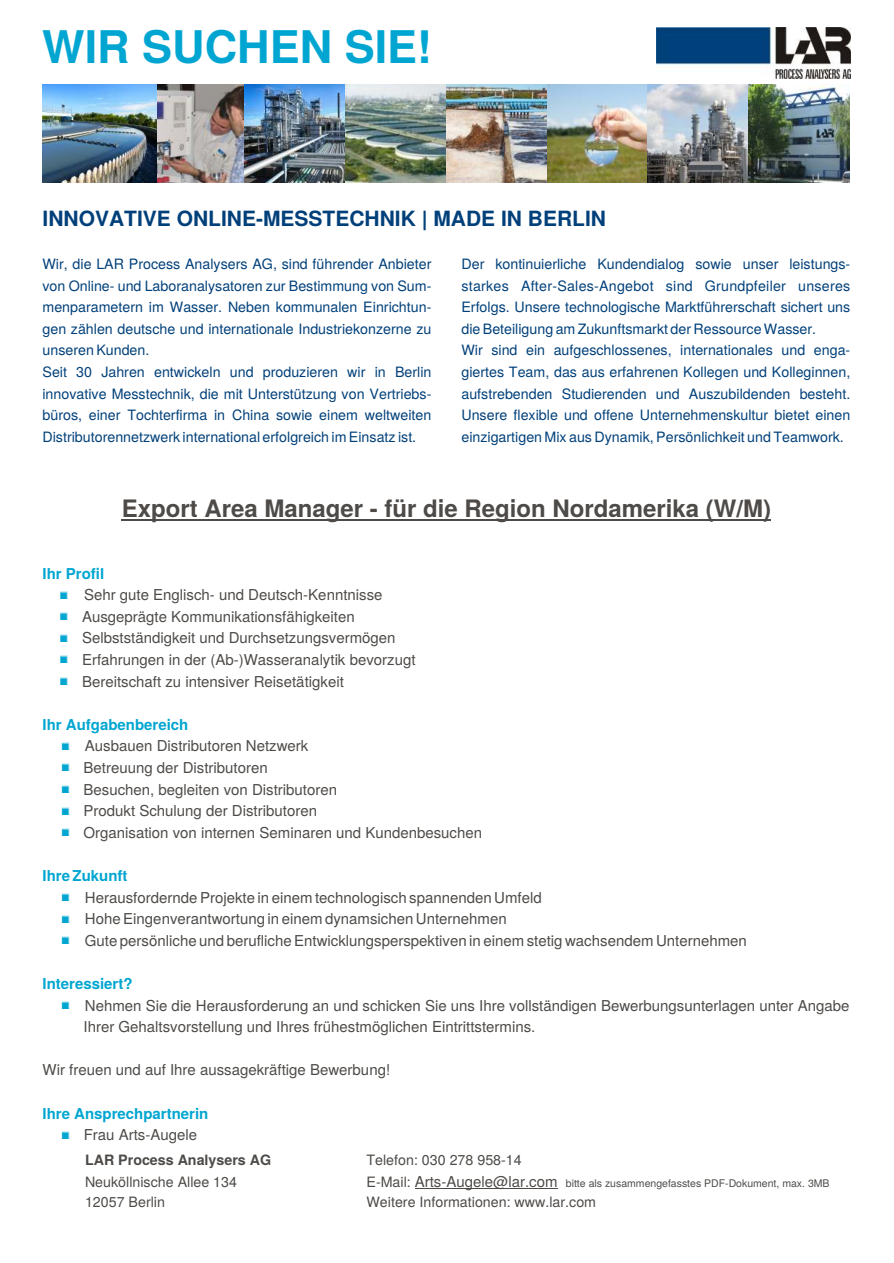
<style>
.page{position:relative;width:894px;height:1263px;background:#fff}
.page>*{position:absolute;margin:0;border:0;box-sizing:border-box;transform-origin:0 0}
.t1{font:700 45px "Te X Gyre Heros";color:#00a6d1}
.t2{font:700 24px "Te X Gyre Heros";color:#4d4a47}
.t3{font:700 21px "Te X Gyre Heros";color:#00407a}
.t4{font:15px/21.6px "Te X Gyre Heros";color:#4d4a47}
.t5{font:700 15px "Te X Gyre Heros";color:#00a6d1}
.t6{font:14.25px "Te X Gyre Heros";color:#00407a}
.t7{font:14.25px "Te X Gyre Heros";color:#4d4a47}
.t8{font:700 14.25px "Te X Gyre Heros";color:#4d4a47}
.t9{font:10.5px "Te X Gyre Heros";color:#4d4a47}
.s1{font-size:14.25px}
</style>
<div class="page">
<img style="left:656px;top:27px;width:194px;height:51px">
<hr style="left:122px;top:520px;width:649px;height:1px;background:#4d4a47">
<img style="left:157px;top:85px;width:87px;height:97px">
<img style="left:43px;top:85px;width:114px;height:97px">
<img style="left:244px;top:85px;width:102px;height:97px">
<img style="left:346px;top:85px;width:100px;height:97px">
<img style="left:446px;top:85px;width:101px;height:97px">
<img style="left:547px;top:85px;width:101px;height:97px">
<img style="left:648px;top:85px;width:101px;height:97px">
<img style="left:749px;top:85px;width:101px;height:97px">
<hr style="left:415px;top:1188px;width:143px;height:1px;background:#4d4a47">
<h1 class="t1" style="left:42px;top:28px;width:392px">WIR SUCHEN SIE!</h1>
<h3 class="t3" style="left:43px;top:209px;width:565px">INNOVATIVE ONLINE-MESSTECHNIK | MADE IN BERLIN</h3>
<p class="t6" style="left:43px;top:258px;width:390px">Wir, die LAR Process Analysers AG, sind führender Anbieter</p>
<p class="t6" style="left:461px;top:258px;width:390px">Der kontinuierliche Kundendialog sowie unser leistungs-</p>
<p class="t6" style="left:43px;top:279px;width:390px">von Online- und Laboranalysatoren zur Bestimmung von Sum-</p>
<p class="t6" style="left:461px;top:279px;width:390px">starkes After-Sales-Angebot sind Grundpfeiler unseres</p>
<p class="t6" style="left:43px;top:301px;width:390px">menparametern im Wasser. Neben kommunalen Einrichtun-</p>
<p class="t6" style="left:461px;top:301px;width:390px">Erfolgs. Unsere technologische Marktführerschaft sichert uns</p>
<p class="t6" style="left:43px;top:323px;width:390px">gen zählen deutsche und internationale Industriekonzerne zu</p>
<p class="t6" style="left:461px;top:323px;width:356px">die Beteiligung am Zukunftsmarkt der Ressource Wasser.</p>
<p class="t6" style="left:43px;top:344px;width:108px">unseren Kunden.</p>
<p class="t6" style="left:461px;top:344px;width:390px">Wir sind ein aufgeschlossenes, internationales und enga-</p>
<p class="t6" style="left:43px;top:366px;width:390px">Seit 30 Jahren entwickeln und produzieren wir in Berlin</p>
<p class="t6" style="left:461px;top:366px;width:390px">giertes Team, das aus erfahrenen Kollegen und Kolleginnen,</p>
<p class="t6" style="left:43px;top:387px;width:390px">innovative Messtechnik, die mit Unterstützung von Vertriebs-</p>
<p class="t6" style="left:461px;top:387px;width:390px">aufstrebenden Studierenden und Auszubildenden besteht.</p>
<p class="t6" style="left:43px;top:409px;width:390px">büros, einer Tochterfirma in China sowie einem weltweiten</p>
<p class="t6" style="left:461px;top:409px;width:390px">Unsere flexible und offene Unternehmenskultur bietet einen</p>
<p class="t6" style="left:42px;top:431px;width:375px">Distributorennetzwerk international erfolgreich im Einsatz ist.</p>
<p class="t6" style="left:461px;top:431px;width:384px">einzigartigen Mix aus Dynamik, Persönlichkeit und Teamwork.</p>
<p class="t5" style="left:43px;top:567px;width:63px">Ihr Profil</p>
<h2 class="t2" style="left:122px;top:499px;width:651px">Export Area Manager - für die Region Nordamerika (W/M)</h2>
<p class="t4" style="left:82px;top:585px;width:335px">Sehr gute Englisch- und Deutsch-Kenntnisse Ausgeprägte Kommunikationsfähigkeiten Selbstständigkeit und Durchsetzungsvermögen Erfahrungen in der (Ab-)Wasseranalytik bevorzugt Bereitschaft zu intensiver Reisetätigkeit</p>
<p class="t5" style="left:43px;top:718px;width:147px">Ihr Aufgabenbereich</p>
<p class="t4" style="left:84px;top:736px;width:400px">Ausbauen Distributoren Netzwerk<br>Betreuung der Distributoren<br>Besuchen, begleiten von Distributoren<br>Produkt Schulung der Distributoren<br>Organisation von internen Seminaren und Kundenbesuchen</p>
<p class="t5" style="left:43px;top:869px;width:87px">Ihre Zukunft</p>
<p class="t4" style="left:85px;top:887px;width:663px">Herausfordernde Projekte in einem technologisch spannenden Umfeld<br>Hohe Eingenverantwortung in einem dynamsichen Unternehmen<br>Gute persönliche und berufliche Entwicklungsperspektiven in einem stetig wachsendem Unternehmen</p>
<p class="t5" style="left:43px;top:977px;width:92px">Interessiert?</p>
<p class="t4" style="left:84px;top:995px;width:767px">Nehmen Sie die Herausforderung an und schicken Sie uns Ihre vollständigen Bewerbungsunterlagen unter Angabe<br>Ihrer Gehaltsvorstellung und Ihres frühestmöglichen Eintrittstermins.</p>
<p class="t4" style="left:43px;top:1060px;width:349px">Wir freuen und auf Ihre aussagekräftige Bewerbung!</p>
<p class="t5" style="left:43px;top:1107px;width:167px">Ihre Ansprechpartnerin</p>
<p class="t4" style="left:84px;top:1125px;width:115px">Frau Arts-Augele</p>
<p class="t8" style="left:85px;top:1154px;width:188px">LAR Process Analysers AG</p>
<p class="t7" style="left:367px;top:1154px;width:157px">Telefon: 030 278 958-14</p>
<p class="t7" style="left:85px;top:1176px;width:154px">Neuköllnische Allee 134</p>
<p class="t4" style="left:367px;top:1172px;width:193px"><span class="s1">E-Mail:</span> Arts-Augele@lar.com</p>
<p class="t7" style="left:85px;top:1196px;width:81px">12057 Berlin</p>
<p class="t7" style="left:367px;top:1196px;width:231px">Weitere Informationen: www.lar.com</p>
<p class="t9" style="left:566px;top:1178px;width:265px">bitte als zusammengefasstes PDF-Dokument, max. 3MB</p>
</div>
